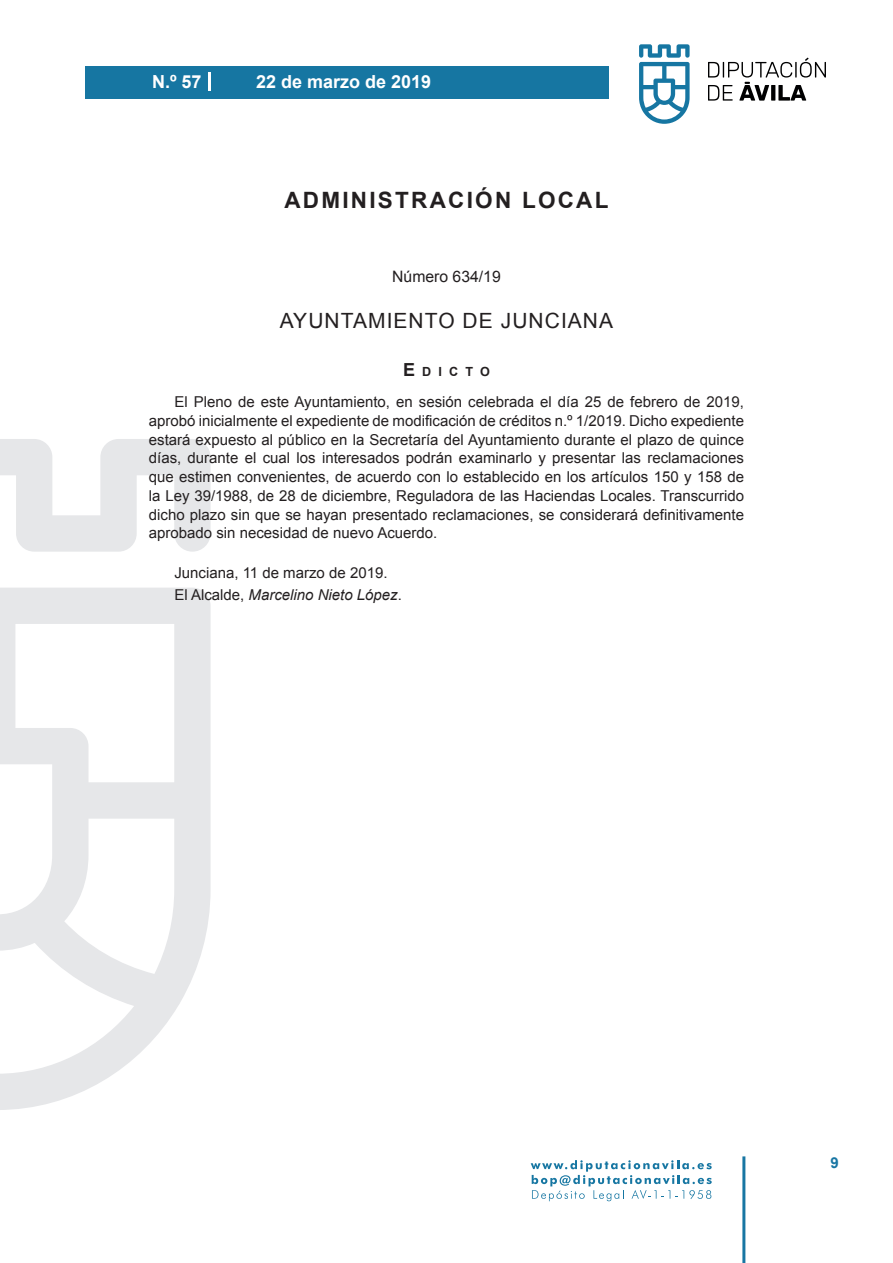
<style>
.page{position:relative;width:893px;height:1263px;background:#fff}
.page>*{position:absolute;margin:0;border:0;box-sizing:border-box;transform-origin:0 0}
.t1{font:700 22.5px "Arial";letter-spacing:.1em;color:#231f20}
.t2{font:21px "Arial";letter-spacing:.05em;color:#231f20}
.t3{font:700 18px "Arial";color:#fff}
.t4{font:15.75px "Arial";color:#231f20}
.t5{font:15px/18.8px "Arial";color:#231f20;text-align:justify}
.t6{font:700 15px "Arial";color:#1876a3}
.t7{font:700 12.6px "Arial";letter-spacing:.57em;color:#231f20}
.s1{font-size:18px}
.s2{font-style:italic}
</style>
<div class="page">
<svg style="left:531px;top:1160px;width:181px;height:41px"></svg>
<div style="left:85px;top:66px;width:523px;height:33px;background:#1676a2"></div>
<svg style="left:639px;top:44px;width:51px;height:80px"></svg>
<svg style="left:708px;top:58px;width:118px;height:43px"></svg>
<hr style="left:742px;top:1156px;width:3px;height:107px;background:#1876a3">
<svg style="left:208px;top:72px;width:2px;height:18px"></svg>
<svg style="left:0;top:439px;width:211px;height:671px"></svg>
<p class="t3" style="left:152px;top:69px;width:51px">N.º 57</p>
<p class="t3" style="left:256px;top:69px;width:177px">22 de marzo de 2019</p>
<h1 class="t1" style="left:284px;top:185px;width:325px">ADMINISTRACIÓN LOCAL</h1>
<p class="t4" style="left:392px;top:266px;width:110px">Número 634/19</p>
<h2 class="t2" style="left:280px;top:307px;width:335px">AYUNTAMIENTO DE JUNCIANA</h2>
<p class="t7" style="left:403px;top:363px;width:88px"><span class="s1">E</span>dicto</p>
<p class="t5" style="left:149px;top:392px;width:597px;text-indent:26px">El Pleno de este Ayuntamiento, en sesión celebrada el día 25 de febrero de 2019, aprobó inicialmente el expediente de modificación de créditos n.º 1/2019. Dicho expediente estará expuesto al público en la Secretaría del Ayuntamiento durante el plazo de quince días, durante el cual los interesados podrán examinarlo y presentar las reclamaciones que estimen convenientes, de acuerdo con lo establecido en los artículos 150 y 158 de la Ley 39/1988, de 28 de diciembre, Reguladora de las Haciendas Locales. Transcurrido dicho plazo sin que se hayan presentado reclamaciones, se considerará definitivamente aprobado sin necesidad de nuevo Acuerdo.</p>
<p class="t5" style="left:174px;top:561px;width:229px;line-height:22.2px">Junciana, 11 de marzo de 2019.<br>El Alcalde, <span class="s2">Marcelino Nieto López</span>.</p>
<p class="t6" style="left:831px;top:1153px;width:10px">9</p>
</div>
